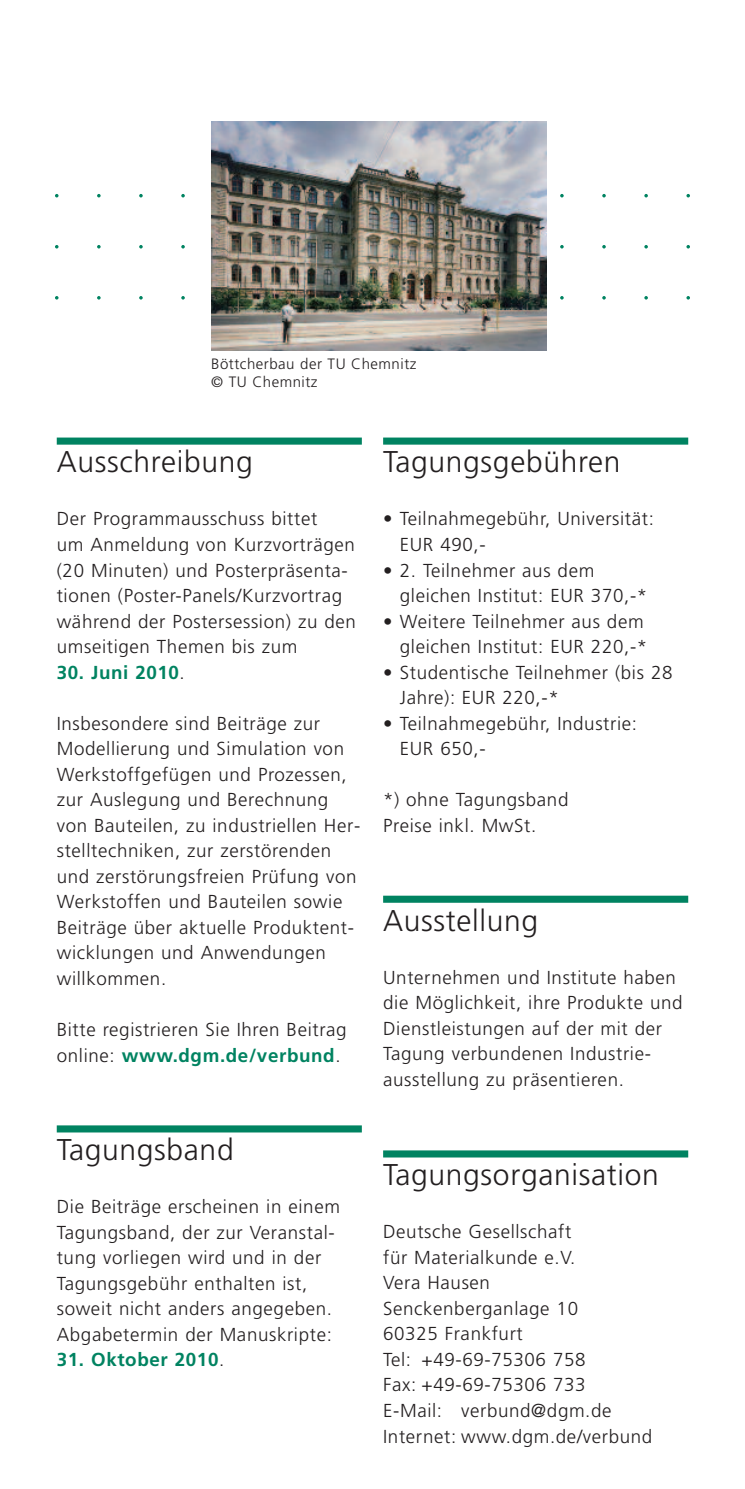
<style>
.page{position:relative;width:745px;height:1489px;background:#fff}
.page>*{position:absolute;margin:0;border:0;box-sizing:border-box;transform-origin:0 0}
.t1{font:300 30px "Frutiger";letter-spacing:.02em;color:#231f20}
.t2{font:300 18.75px/25.5px "Frutiger";letter-spacing:.035em;color:#231f20}
.t3{font:700 18.75px "Frutiger";letter-spacing:.035em;color:#008361}
.t4{font:300 15px/18px "Frutiger";letter-spacing:.035em;color:#231f20}
.s1{font-weight:300;color:#231f20}
.s2{font-weight:700;color:#008361}
</style>
<div class="page">
<svg style="left:97px;top:194px;width:4px;height:3px"></svg>
<svg style="left:139px;top:194px;width:4px;height:3px"></svg>
<svg style="left:181px;top:194px;width:4px;height:3px"></svg>
<svg style="left:97px;top:245px;width:4px;height:3px"></svg>
<svg style="left:139px;top:245px;width:4px;height:3px"></svg>
<svg style="left:181px;top:245px;width:4px;height:3px"></svg>
<svg style="left:97px;top:296px;width:4px;height:3px"></svg>
<svg style="left:139px;top:296px;width:4px;height:3px"></svg>
<svg style="left:181px;top:296px;width:4px;height:3px"></svg>
<img style="left:211px;top:122px;width:334px;height:228px">
<div style="left:383px;top:895px;width:304px;height:7px;background:#008361"></div>
<div style="left:383px;top:1150px;width:304px;height:7px;background:#008361"></div>
<div style="left:383px;top:437px;width:304px;height:7px;background:#008361"></div>
<div style="left:57px;top:437px;width:304px;height:7px;background:#008361"></div>
<div style="left:57px;top:1125px;width:304px;height:7px;background:#008361"></div>
<p class="t4" style="left:211px;top:355px;width:207px">Böttcherbau der TU Chemnitz © TU Chemnitz</p>
<h1 class="t1" style="left:57px;top:450px;width:197px">Ausschreibung</h1>
<p class="t2" style="left:57px;top:507px;width:300px">Der Programmausschuss bittet<br>um Anmeldung von Kurzvorträgen (20 Minuten) und Posterpräsenta&shy;tionen (Poster-Panels/Kurzvortrag während der Postersession) zu den umseitigen Themen bis zum</p>
<p class="t3" style="left:57px;top:664px;width:129px">30. Juni 2010<span class="s1">.</span></p>
<p class="t2" style="left:57px;top:711px;width:305px">Insbesondere sind Beiträge zur<br>Modellierung und Simulation von<br>Werkstoffgefügen und Prozessen, zur Auslegung und Berechnung von Bauteilen, zu industriellen Her&shy;stelltechniken, zur zerstörenden und zerstörungsfreien Prüfung von<br>Werkstoffen und Bauteilen sowie<br>Beiträge über aktuelle Produktent&shy;wicklungen und Anwendungen willkommen.</p>
<p class="t2" style="left:57px;top:1018px;width:291px">Bitte registrieren Sie Ihren Beitrag online: <span class="s2">www.dgm.de/verbund</span>.</p>
<h1 class="t1" style="left:57px;top:1137px;width:178px">Tagungsband</h1>
<p class="t2" style="left:57px;top:1195px;width:284px">Die Beiträge erscheinen in einem<br>Tagungsband, der zur Veranstal&shy;tung vorliegen wird und in der<br>Tagungsgebühr enthalten ist, soweit nicht anders angegeben.<br>Abgabetermin der Manuskripte:</p>
<p class="t3" style="left:57px;top:1352px;width:169px">31. Oktober 2010<span class="s1">.</span></p>
<h1 class="t1" style="left:383px;top:450px;width:239px">Tagungsgebühren</h1>
<p class="t2" style="left:399px;top:507px;width:255px;text-indent:-17px">• Teilnahmegebühr, Universität:<br>EUR 490,-</p>
<p class="t2" style="left:399px;top:558px;width:249px;text-indent:-17px">• 2. Teilnehmer aus dem gleichen Institut: EUR 370,-*</p>
<p class="t2" style="left:383px;top:609px;width:265px;text-align:right">• Weitere Teilnehmer aus dem gleichen Institut: EUR 220,-*</p>
<p class="t2" style="left:399px;top:660px;width:274px;text-indent:-17px">• Studentische Teilnehmer (bis 28<br>Jahre): EUR 220,-*</p>
<p class="t2" style="left:399px;top:711px;width:238px;text-indent:-17px">• Teilnahmegebühr, Industrie:<br>EUR 650,-</p>
<p class="t2" style="left:383px;top:788px;width:187px">*) ohne Tagungsband<br>Preise inkl. MwSt.</p>
<h1 class="t1" style="left:383px;top:908px;width:157px">Ausstellung</h1>
<p class="t2" style="left:383px;top:965px;width:301px">Unternehmen und Institute haben die Möglichkeit, ihre Produkte und<br>Dienstleistungen auf der mit der<br>Tagung verbundenen Industrie&shy;ausstellung zu präsentieren.</p>
<h1 class="t1" style="left:383px;top:1162px;width:277px">Tagungsorganisation</h1>
<p class="t2" style="left:383px;top:1220px;width:270px">Deutsche Gesellschaft<br>für Materialkunde e.V.<br>Vera Hausen<br>Senckenberganlage 10<br>60325 Frankfurt<br>Tel: +49-69-75306 758<br>Fax: +49-69-75306 733<br>E-Mail: verbund@dgm.de<br>Internet: www.dgm.de/verbund</p>
</div>
